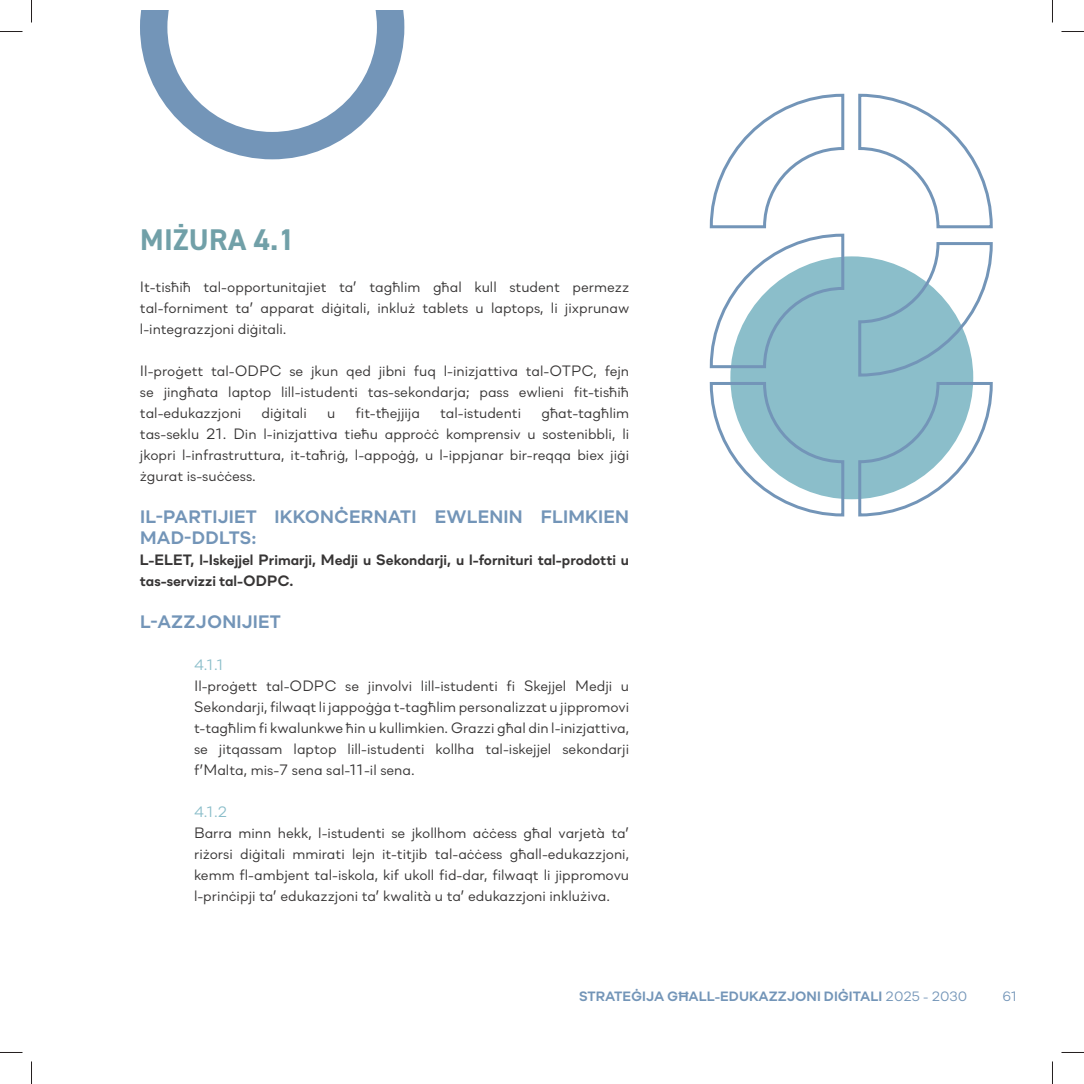
<style>
.page{position:relative;width:1084px;height:1084px;background:#fff}
.page>*{position:absolute;margin:0;border:0;box-sizing:border-box;transform-origin:0 0}
.t1{font:700 30px "DIN2014";letter-spacing:.01em;color:#71a0a8}
.t2{font:700 18px/21px "Soin Sans Neue";letter-spacing:.01em;color:#7395b8}
.t3{font:15px/21px "Soin Sans Neue";color:#373535;text-align:justify}
.t4{font:700 15px/21px "Soin Sans Neue";color:#373535}
.t5{font:15px "Soin Sans Neue";color:#8bbeca}
.t6{font:700 13.5px "Soin Sans Neue";color:#7395b8}
.t7{font:13.5px "Soin Sans Neue";color:#7395b8}
.s1{font-weight:400}
</style>
<div class="page">
<svg style="left:709px;top:93px;width:284px;height:424px"></svg>
<svg style="left:140px;top:10px;width:264px;height:149px"></svg>
<svg style="left:0;top:31px;width:22px;height:1px"></svg>
<svg style="left:1061px;top:31px;width:22px;height:1px"></svg>
<svg style="left:0;top:1052px;width:22px;height:1px"></svg>
<svg style="left:1061px;top:1052px;width:22px;height:1px"></svg>
<svg style="left:31px;top:0;width:1px;height:22px"></svg>
<svg style="left:31px;top:1061px;width:1px;height:22px"></svg>
<svg style="left:1052px;top:0;width:1px;height:22px"></svg>
<svg style="left:1052px;top:1061px;width:1px;height:22px"></svg>
<h1 class="t1" style="left:140px;top:219px;width:156px">MIŻURA 4.1</h1>
<p class="t3" style="left:140px;top:275px;width:491px">It-tisħiħ tal-opportunitajiet ta’ tagħlim għal kull student permezz tal-forniment ta’ apparat diġitali, inkluż tablets u laptops, li jixprunaw l-integrazzjoni diġitali.</p>
<p class="t3" style="left:140px;top:359px;width:491px">Il-proġett tal-ODPC se jkun qed jibni fuq l-inizjattiva tal-OTPC, fejn se jingħata laptop lill-istudenti tas-sekondarja; pass ewlieni fit-tisħiħ tal-edukazzjoni</p>
<p class="t3" style="left:262px;top:401px;width:47px">diġitali</p>
<p class="t3" style="left:327px;top:401px;width:10px">u</p>
<p class="t3" style="left:355px;top:401px;width:66px">fit-tħejjija</p>
<p class="t3" style="left:440px;top:401px;width:82px">tal-istudenti</p>
<p class="t3" style="left:140px;top:401px;width:491px;text-indent:401px">għat-tagħlim tas-seklu 21. Din l-inizjattiva tieħu approċċ komprensiv u sostenibbli, li jkopri l-infrastruttura, it-taħriġ, l-appoġġ, u l-ippjanar bir-reqqa biex jiġi żgurat is-suċċess.</p>
<p class="t2" style="left:140px;top:505px;width:490px">IL-PARTIJIET IKKONĊERNATI EWLENIN FLIMKIEN<br>MAD-DDLTS:</p>
<p class="t4" style="left:140px;top:548px;width:490px">L-ELET, l-Iskejjel Primarji, Medji u Sekondarji, u l-fornituri tal-prodotti u tas-servizzi tal-ODPC.</p>
<p class="t2" style="left:140px;top:610px;width:142px">L-AZZJONIJIET</p>
<p class="t5" style="left:194px;top:652px;width:32px">4.1.1</p>
<p class="t3" style="left:194px;top:674px;width:436px">Il-proġett tal-ODPC se jinvolvi lill-istudenti fi Skejjel Medji u Sekondarji, filwaqt li jappoġġa t-tagħlim personalizzat u jippromovi t-tagħlim fi kwalunkwe ħin u kullimkien. Grazzi għal din l-inizjattiva, se jitqassam laptop lill-istudenti kollha tal-iskejjel sekondarji f’Malta, mis-7 sena sal-11-il sena.</p>
<p class="t5" style="left:194px;top:799px;width:35px">4.1.2</p>
<p class="t3" style="left:194px;top:821px;width:436px">Barra minn hekk, l-istudenti se jkollhom aċċess għal varjetà ta’ riżorsi diġitali mmirati lejn it-titjib tal-aċċess għall-edukazzjoni, kemm fl-ambjent tal-iskola, kif ukoll fid-dar, filwaqt li jippromovu l-prinċipji ta’ edukazzjoni ta’ kwalità u ta’ edukazzjoni inklużiva.</p>
<p class="t6" style="left:579px;top:987px;width:390px">STRATEĠIJA GĦALL-EDUKAZZJONI DIĠITALI <span class="s1">2025 - 2030</span></p>
<p class="t7" style="left:1002px;top:985px;width:17px">61</p>
</div>
